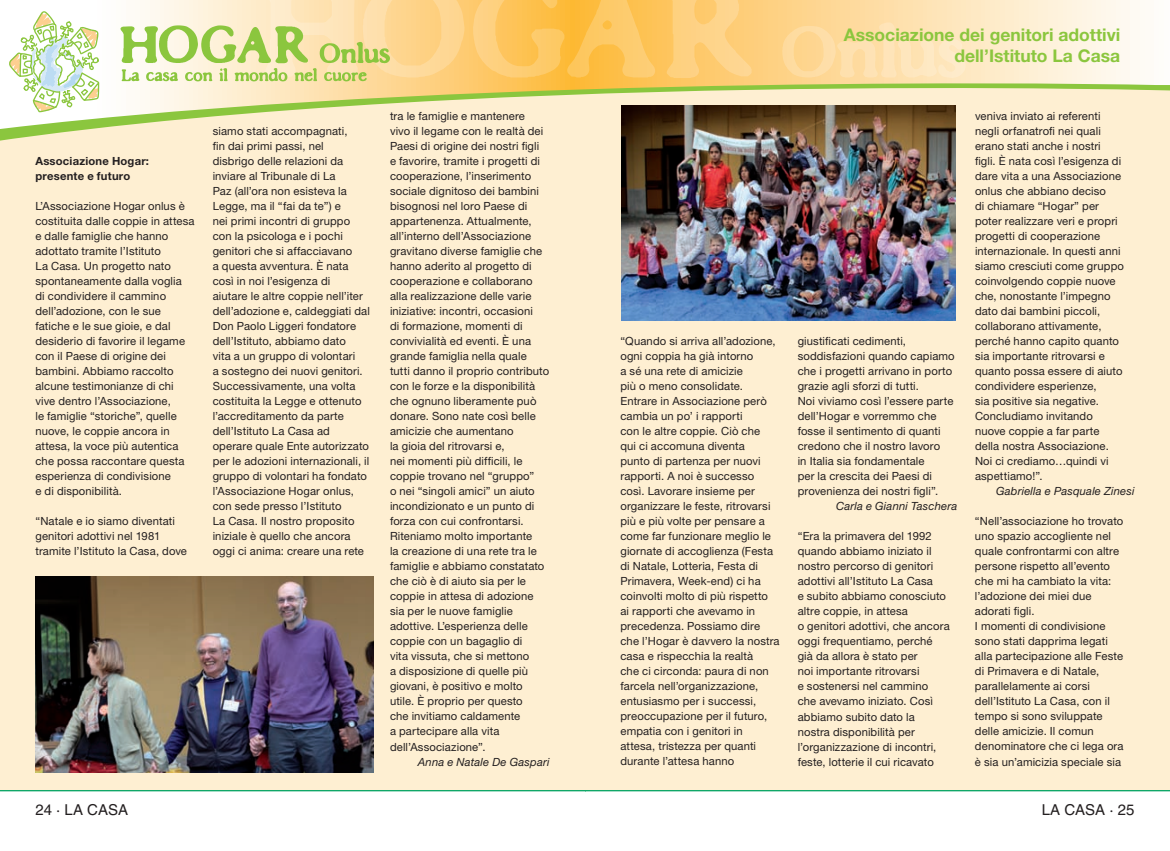
<style>
.page{position:relative;width:1170px;height:851px;background:#fff}
.page>*{position:absolute;margin:0;border:0;box-sizing:border-box;transform-origin:0 0}
.t1{font:700 17.5px/21px "Helvetica Neue LT Std";color:#8bc63e;text-align:right}
.t2{font:15px "Helvetica LT Std";color:#231f20}
.t3{font:11.25px/15px "Helvetica Neue LT Std";letter-spacing:.01em;color:#231f20}
.t4{font:italic 11.25px "Helvetica Neue LT Std";letter-spacing:.015em;color:#231f20}
.t5{font:700 11.25px/15px "Helvetica Neue LT Std";letter-spacing:.02em;color:#231f20}
</style>
<div class="page">
<div style="left:0;top:0;width:585px;height:790px;background:#feefd2"></div>
<svg style="left:0;top:0;width:585px;height:134px"></svg>
<svg style="left:9px;top:11px;width:90px;height:101px;background:#e1edd0"></svg>
<svg style="left:120px;top:0;width:344px;height:81px"></svg>
<hr style="left:0;top:790px;width:585px;height:1px;background:#00a261">
<div style="left:585px;top:0;width:584px;height:790px;background:#feefd2"></div>
<svg style="left:585px;top:0;width:584px;height:134px"></svg>
<svg style="left:473px;top:0;width:182px;height:77px;background:#fdc55b"></svg>
<svg style="left:666px;top:0;width:85px;height:78px;background:#fecf7c"></svg>
<svg style="left:782px;top:23px;width:183px;height:55px;background:#fedfab"></svg>
<hr style="left:585px;top:790px;width:584px;height:1px;background:#00a261">
<img style="left:621px;top:106px;width:334px;height:214px">
<img style="left:35px;top:576px;width:338px;height:196px">
<p class="t5" style="left:35px;top:153px;width:115px">Associazione Hogar: presente e futuro</p>
<p class="t3" style="left:35px;top:198px;width:161px">L’Associazione Hogar onlus è costituita dalle coppie in attesa e dalle famiglie che hanno adottato tramite l’Istituto<br>La Casa. Un progetto nato spontaneamente dalla voglia<br>di condividere il cammino dell’adozione, con le sue fatiche e le sue gioie, e dal desiderio di favorire il legame con il Paese di origine dei bambini. Abbiamo raccolto alcune testimonianze di chi vive dentro l’Associazione,<br>le famiglie “storiche”, quelle nuove, le coppie ancora in attesa, la voce più autentica che possa raccontare questa esperienza di condivisione<br>e di disponibilità.</p>
<p class="t3" style="left:35px;top:513px;width:153px">“Natale e io siamo diventati genitori adottivi nel 1981 tramite l’Istituto la Casa, dove</p>
<p class="t3" style="left:213px;top:123px;width:159px">siamo stati accompagnati,<br>fin dai primi passi, nel<br>disbrigo delle relazioni da inviare al Tribunale di La<br>Paz (all’ora non esisteva la<br>Legge, ma il “fai da te”) e<br>nei primi incontri di gruppo con la psicologa e i pochi genitori che si affacciavano<br>a questa avventura. È nata così in noi l’esigenza di<br>aiutare le altre coppie nell’iter dell’adozione e, caldeggiati dal<br>Don Paolo Liggeri fondatore dell’Istituto, abbiamo dato<br>vita a un gruppo di volontari<br>a sostegno dei nuovi genitori.<br>Successivamente, una volta costituita la Legge e ottenuto l’accreditamento da parte dell’Istituto La Casa ad operare quale Ente autorizzato per le adozioni internazionali, il gruppo di volontari ha fondato l’Associazione Hogar onlus, con sede presso l’Istituto<br>La Casa. Il nostro proposito iniziale è quello che ancora oggi ci anima: creare una rete</p>
<p class="t3" style="left:390px;top:108px;width:161px">tra le famiglie e mantenere<br>vivo il legame con le realtà dei<br>Paesi di origine dei nostri figli<br>e favorire, tramite i progetti di cooperazione, l’inserimento sociale dignitoso dei bambini bisognosi nel loro Paese di appartenenza. Attualmente, all’interno dell’Associazione gravitano diverse famiglie che hanno aderito al progetto di cooperazione e collaborano alla realizzazione delle varie iniziative: incontri, occasioni<br>di formazione, momenti di convivialità ed eventi. È una grande famiglia nella quale tutti danno il proprio contributo con le forze e la disponibilità che ognuno liberamente può donare. Sono nate così belle amicizie che aumentano<br>la gioia del ritrovarsi e,<br>nei momenti più difficili, le coppie trovano nel “gruppo”<br>o nei “singoli amici” un aiuto incondizionato e un punto di forza con cui confrontarsi.<br>Riteniamo molto importante<br>la creazione di una rete tra le famiglie e abbiamo constatato che ciò è di aiuto sia per le coppie in attesa di adozione sia per le nuove famiglie adottive. L’esperienza delle coppie con un bagaglio di<br>vita vissuta, che si mettono<br>a disposizione di quelle più giovani, è positivo e molto utile. È proprio per questo<br>che invitiamo caldamente<br>a partecipare alla vita dell’Associazione”.</p>
<p class="t4" style="left:418px;top:754px;width:133px">Anna e Natale De Gaspari</p>
<h1 class="t1" style="left:843px;top:24px;width:278px">Associazione dei genitori adottivi dell’Istituto La Casa</h1>
<p class="t3" style="left:620px;top:333px;width:161px">“Quando si arriva all’adozione, ogni coppia ha già intorno<br>a sé una rete di amicizie<br>più o meno consolidate.<br>Entrare in Associazione però cambia un po’ i rapporti<br>con le altre coppie. Ciò che<br>qui ci accomuna diventa<br>punto di partenza per nuovi rapporti. A noi è successo così. Lavorare insieme per organizzare le feste, ritrovarsi più e più volte per pensare a come far funzionare meglio le giornate di accoglienza (Festa di Natale, Lotteria, Festa di<br>Primavera, Week-end) ci ha coinvolti molto di più rispetto<br>ai rapporti che avevamo in precedenza. Possiamo dire che l’Hogar è davvero la nostra casa e rispecchia la realtà<br>che ci circonda: paura di non farcela nell’organizzazione, entusiasmo per i successi, preoccupazione per il futuro, empatia con i genitori in attesa, tristezza per quanti durante l’attesa hanno</p>
<p class="t3" style="left:797px;top:333px;width:158px">giustificati cedimenti, soddisfazioni quando capiamo che i progetti arrivano in porto grazie agli sforzi di tutti.<br>Noi viviamo così l’essere parte dell’Hogar e vorremmo che fosse il sentimento di quanti credono che il nostro lavoro<br>in Italia sia fondamentale<br>per la crescita dei Paesi di provenienza dei nostri figli”.</p>
<p class="t4" style="left:836px;top:499px;width:123px">Carla e Gianni Taschera</p>
<p class="t3" style="left:797px;top:528px;width:153px">“Era la primavera del 1992 quando abbiamo iniziato il nostro percorso di genitori adottivi all’Istituto La Casa<br>e subito abbiamo conosciuto altre coppie, in attesa<br>o genitori adottivi, che ancora oggi frequentiamo, perché già da allora è stato per<br>noi importante ritrovarsi<br>e sostenersi nel cammino<br>che avevamo iniziato. Così abbiamo subito dato la nostra disponibilità per l’organizzazione di incontri, feste, lotterie il cui ricavato</p>
<p class="t3" style="left:974px;top:108px;width:150px">veniva inviato ai referenti negli orfanatrofi nei quali erano stati anche i nostri figli. È nata così l’esigenza di dare vita a una Associazione onlus che abbiano deciso<br>di chiamare “Hogar” per poter realizzare veri e propri progetti di cooperazione internazionale. In questi anni siamo cresciuti come gruppo coinvolgendo coppie nuove che, nonostante l’impegno dato dai bambini piccoli, collaborano attivamente, perché hanno capito quanto sia importante ritrovarsi e quanto possa essere di aiuto condividere esperienze,<br>sia positive sia negative.<br>Concludiamo invitando nuove coppie a far parte della nostra Associazione.<br>Noi ci crediamo…quindi vi aspettiamo!”.</p>
<p class="t4" style="left:996px;top:484px;width:140px">Gabriella e Pasquale Zinesi</p>
<p class="t3" style="left:974px;top:513px;width:150px">“Nell’associazione ho trovato uno spazio accogliente nel quale confrontarmi con altre persone rispetto all’evento che mi ha cambiato la vita: l’adozione dei miei due adorati figli.<br>I momenti di condivisione sono stati dapprima legati alla partecipazione alle Feste di Primavera e di Natale, parallelamente ai corsi dell’Istituto La Casa, con il tempo si sono sviluppate delle amicizie. Il comun denominatore che ci lega ora è sia un’amicizia speciale sia</p>
<h2 class="t2" style="left:35px;top:800px;width:63px">24 · LA CASA</h2>
<h2 class="t2" style="left:1041px;top:800px;width:93px">LA CASA · 25</h2>
</div>
